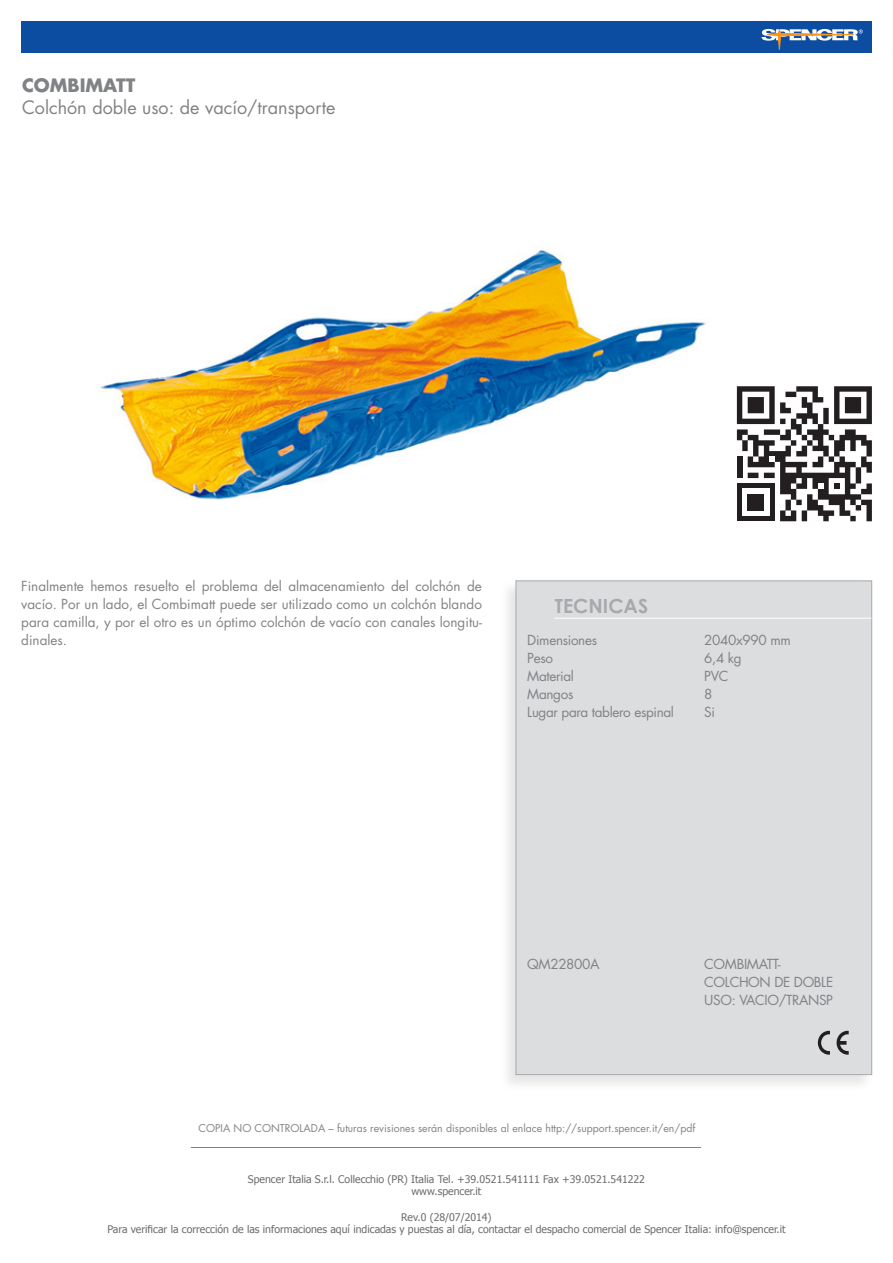
<style>
.page{position:relative;width:893px;height:1263px;background:#fff}
.page>*{position:absolute;margin:0;border:0;box-sizing:border-box;transform-origin:0 0}
.TITOLO_DATI_TECNICI{font:700 19.5px "Century Gothic";color:#a8a9ad}
.Sottotitolo{font:18px "Futura";color:#808285}
.Sottotitolo-2{font:700 18px "Futura";color:#808285}
.Testo{font:13.5px/18px "Futura";color:#808285}
.Testo-2{font:13.5px "Futura";letter-spacing:-.025em;color:#808285}
.t1{font:10.5px "Tahoma";color:#6c6d70}
.Testo-3{font:10.5px "Futura";color:#808285}
</style>
<div class="page">
<div style="left:21px;top:21px;width:851px;height:31px;background:#0d4da1"></div>
<svg style="left:761px;top:29px;width:102px;height:24px"></svg>
<hr style="left:191px;top:1147px;width:510px;height:1px;background:#808285">
<img style="left:100px;top:250px;width:606px;height:250px">
<div style="left:499px;top:579px;width:375px;height:512px;background:#808285;opacity:.2"></div>
<div style="left:516px;top:580px;width:356px;height:495px;background:#dcdddf;border:1px solid #a8a9ad"></div>
<hr style="left:554px;top:618px;width:317px;height:1px;background:#fff">
<svg style="left:818px;top:1031px;width:31px;height:24px"></svg>
<svg style="left:737px;top:386px;width:135px;height:135px"></svg>
<p class="Sottotitolo-2" style="left:22px;top:73px;width:115px">COMBIMATT</p>
<p class="Sottotitolo" style="left:22px;top:95px;width:315px">Colchón doble uso: de vacío/transporte</p>
<p class="Testo" style="left:21px;top:577px;width:462px">Finalmente<br>vacío. Por un lado, el Combimatt puede ser utilizado como un colchón blando</p>
<p class="Testo" style="left:90px;top:577px;width:39px">hemos</p>
<p class="Testo" style="left:134px;top:577px;width:46px">resuelto</p>
<p class="Testo" style="left:185px;top:577px;width:12px">el</p>
<p class="Testo" style="left:202px;top:577px;width:57px">problema</p>
<p class="Testo" style="left:264px;top:577px;width:19px">del</p>
<p class="Testo" style="left:288px;top:577px;width:98px">almacenamiento</p>
<p class="Testo" style="left:391px;top:577px;width:19px">del</p>
<p class="Testo" style="left:415px;top:577px;width:47px">colchón</p>
<p class="Testo" style="left:467px;top:577px;width:16px">de</p>
<p class="Testo" style="left:21px;top:613px;width:462px">para camilla y, por el otro es un óptimo colchón de vacío con canales longitu-</p>
<p class="Testo" style="left:21px;top:631px;width:47px">dinales.</p>
<p class="TITOLO_DATI_TECNICI" style="left:555px;top:594px;width:95px">TECNICAS</p>
<p class="Testo-2" style="left:527px;top:631px;width:71px">Dimensiones</p>
<p class="Testo-2" style="left:704px;top:631px;width:88px">2040x990 mm</p>
<p class="Testo" style="left:527px;top:649px;width:27px">Peso</p>
<p class="Testo" style="left:704px;top:649px;width:39px">6,4 kg</p>
<p class="Testo-2" style="left:527px;top:667px;width:48px">Material</p>
<p class="Testo" style="left:704px;top:667px;width:26px">PVC</p>
<p class="Testo" style="left:527px;top:685px;width:48px">Mangos</p>
<p class="Testo" style="left:704px;top:685px;width:10px">8</p>
<p class="Testo-2" style="left:527px;top:703px;width:148px">Lugar para tablero espinal</p>
<p class="Testo" style="left:704px;top:703px;width:12px">Si</p>
<p class="Testo-2" style="left:527px;top:955px;width:74px">QM22800A</p>
<p class="Testo-2" style="left:704px;top:955px;width:78px">COMBIMATT-</p>
<p class="Testo-2" style="left:704px;top:973px;width:130px">COLCHON DE DOBLE</p>
<p class="Testo-2" style="left:704px;top:991px;width:130px">USO: VACIO/TRANSP</p>
<p class="Testo-3" style="left:199px;top:1122px;width:498px">COPIA NO CONTROLADA – futuras revisiones serán disponibles al enlace http://support.spencer /i t. en/pdf</p>
<p class="t1" style="left:248px;top:1172px;width:399px">Spencer Italia .l.r.S Collecchio (PR) Italia Tel. +39.0521.541111 Fax +39.0521.541222</p>
<p class="t1" style="left:411px;top:1185px;width:71px">www.spencer i t.</p>
<p class="t1" style="left:401px;top:1210px;width:92px">Rev.0 )28/07/2014(</p>
<p class="t1" style="left:107px;top:1223px;width:680px">Para verificar la corrección de las informaciones aquí indicadas y puestas al día, contactar el despacho comercial de Spencer Italia: info@spencer i t.</p>
</div>
